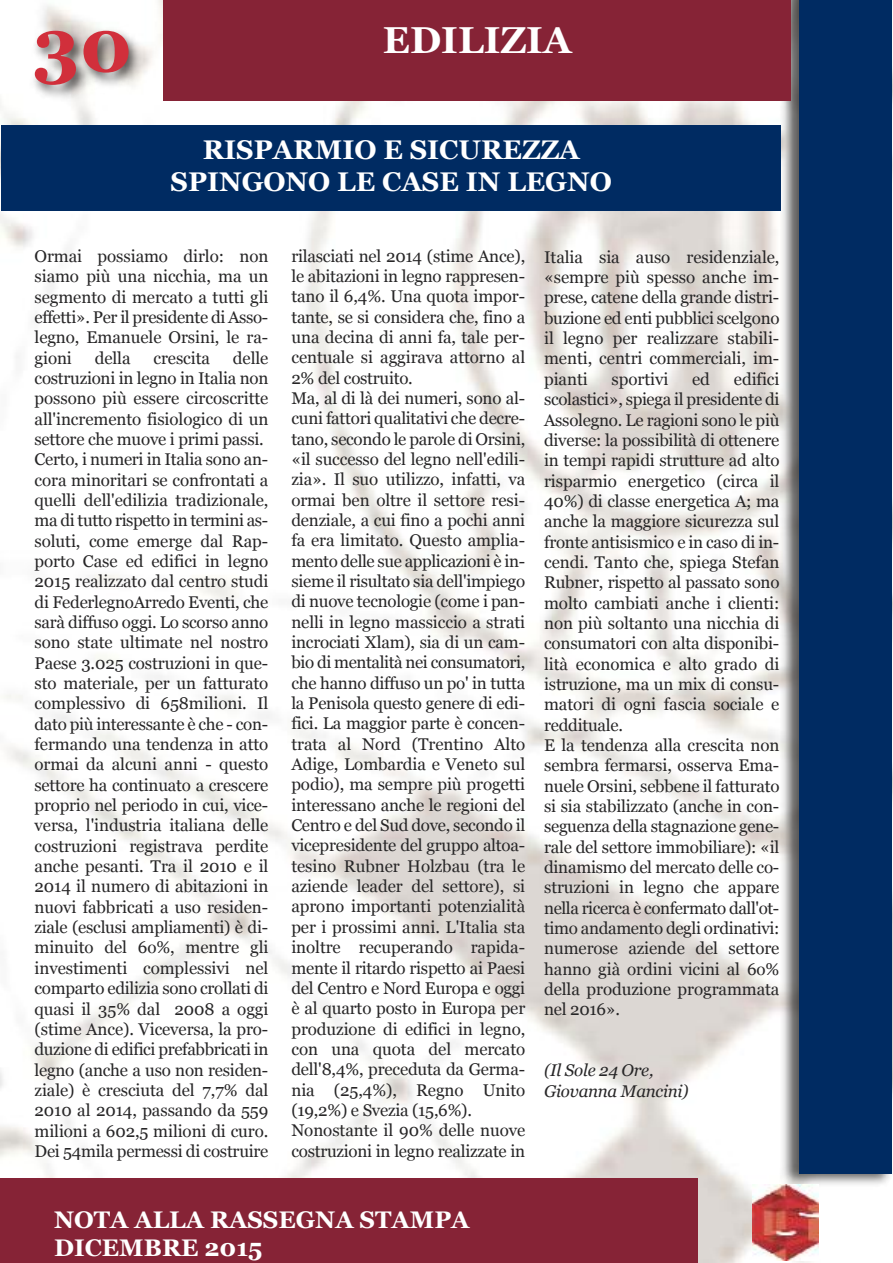
<style>
.page{position:relative;width:893px;height:1263px;background:#fff}
.page>*{position:absolute;margin:0;border:0;box-sizing:border-box;transform-origin:0 0}
.t1{font:700 75px "Georgia";color:#d12f3b}
.t2{font:700 37.5px "Georgia";color:#fff}
.t3{font:700 27px/32.4px "Georgia";color:#fff;text-align:center}
.t4{font:700 24px/28.8px "Georgia";color:#fff}
.t5{font:16.95px/20.4px "Georgia";letter-spacing:-.005em;color:#272627}
.t6{font:italic 16.95px/20.4px "Georgia";letter-spacing:-.015em;color:#272627}
</style>
<div class="page">
<img style="left:0;top:100px;width:819px;height:1163px">
<img style="left:0;top:0;width:188px;height:120px">
<div style="left:0;top:1178px;width:697px;height:85px;background:#862336"></div>
<img style="left:777px;top:0;width:116px;height:1189px">
<div style="left:799px;top:0;width:93px;height:1173px;background:#002b62"></div>
<div style="left:164px;top:0;width:627px;height:100px;background:#862336"></div>
<div style="left:2px;top:125px;width:779px;height:85px;background:#002b62"></div>
<img style="left:752px;top:1184px;width:66px;height:77px">
<h1 class="t1" style="left:33px;top:3px;width:101px">30</h1>
<h2 class="t2" style="left:383px;top:18px;width:190px">EDILIZIA</h2>
<h3 class="t3" style="left:171px;top:133px;width:443px">RISPARMIO E SICUREZZA<br>SPINGONO LE CASE IN LEGNO</h3>
<p class="t5" style="left:35px;top:246px;width:235px;text-align:justify">Ormai possiamo dirlo: non siamo più una nicchia, ma un segmento di mercato a tutti gli effetti». Per il presidente di Asso&shy;legno, Emanuele Orsini, le ra&shy;gioni</p>
<p class="t5" style="left:35px;top:347px;width:235px;text-indent:198px">delle costruzioni in legno in Italia non possono più essere circoscritte all'incremento fisiologico di un settore che muove i primi passi.<br>Certo, i numeri in Italia sono an&shy;cora minoritari se confrontati a quelli dell'edilizia tradizionale, ma di tutto rispetto in termini as&shy;soluti, come emerge dal Rap&shy;porto Case ed edifici in legno<br>2015 realizzato dal centro studi di FederlegnoArredo Eventi, che sarà diffuso oggi. Lo scorso anno sono state ultimate nel nostro<br>Paese 3.025 costruzioni in que&shy;sto materiale, per un fatturato complessivo di 658milioni. Il dato più interessante è che - con&shy;fermando una tendenza in atto ormai da alcuni anni - questo settore ha continuato a crescere proprio nel periodo in cui, vice&shy;versa, l'industria italiana delle costruzioni registrava perdite anche pesanti. Tra il 2010 e il<br>2014 il numero di abitazioni in nuovi fabbricati a uso residen&shy;ziale (esclusi ampliamenti) è di&shy;minuito del 6o%, mentre gli investimenti complessivi nel comparto edilizia sono crollati di quasi il 35% dal 2008 a oggi (stime Ance). Viceversa, la pro&shy;duzione di edifici prefabbricati in legno (anche a uso non residen&shy;ziale) è cresciuta del 7,7% dal<br>2010 al 2014, passando da 559 milioni a 602,5 milioni di curo.<br>Dei 54mila permessi di costruire</p>
<p class="t5" style="left:95px;top:347px;width:37px">della</p>
<p class="t5" style="left:153px;top:347px;width:58px">crescita</p>
<p class="t5" style="left:291px;top:245px;width:235px">rilasciati nel 2014 (stime Ance), le abitazioni in legno rappresen&shy;tano il 6,4%. Una quota impor&shy;tante, se si considera che, fino a una decina di anni fa, tale per&shy;centuale si aggirava attorno al<br>2% del costruito.<br>Ma, al di là dei numeri, sono al&shy;cuni fattori qualitativi che decre&shy;tano, secondo le parole di Orsini, «il successo del legno nell'edili&shy;zia». Il suo utilizzo, infatti, va ormai ben oltre il settore resi&shy;denziale, a cui fino a pochi anni fa era limitato. Questo amplia&shy;mento delle sue applicazioni è in&shy;sieme il risultato sia dell'impiego di nuove tecnologie (come i pan&shy;nelli in legno massiccio a strati incrociati Xlam), sia di un cam&shy;bio di mentalità nei consumatori, che hanno diffuso un po' in tutta la Penisola questo genere di edi&shy;fici. La maggior parte è concen&shy;trata al Nord (Trentino Alto<br>Adige, Lombardia e Veneto sul podio), ma sempre più progetti interessano anche le regioni del<br>Centro e del Sud dove, secondo il vicepresidente del gruppo altoa&shy;tesino Rubner Holzbau (tra le aziende leader del settore), si aprono importanti potenzialità per i prossimi anni. L'Italia sta inoltre recuperando rapida&shy;mente il ritardo rispetto ai Paesi del Centro e Nord Europa e oggi è al quarto posto in Europa per produzione di edifici in legno, con una quota del mercato dell'8,4%, preceduta da Germa&shy;nia (25,4%), Regno Unito (19,2%) e Svezia (15,6%).<br>Nonostante il 90% delle nuove costruzioni in legno realizzate in</p>
<p class="t5" style="left:544px;top:247px;width:237px;text-align:justify">Italia sia auso residenziale, «sempre più spesso anche im&shy;prese, catene della grande distri&shy;buzione ed enti pubblici scelgono il legno per realizzare stabili&shy;menti, centri commerciali, im&shy;pianti</p>
<p class="t5" style="left:544px;top:369px;width:237px;text-indent:190px">edifici scolastici», spiega il presidente di<br>Assolegno. Le ragioni sono le più diverse: la possibilità di ottenere in tempi rapidi strutture ad alto risparmio energetico (circa il<br>40%) di classe energetica A; ma anche la maggiore sicurezza sul fronte antisismico e in caso di in&shy;cendi. Tanto che, spiega Stefan<br>Rubner, rispetto al passato sono molto cambiati anche i clienti: non più soltanto una nicchia di consumatori con alta disponibi&shy;lità economica e alto grado di istruzione, ma un mix di consu&shy;matori di ogni fascia sociale e reddituale.<br>E la tendenza alla crescita non sembra fermarsi, osserva Ema&shy;nuele Orsini, sebbene il fatturato si sia stabilizzato (anche in con&shy;seguenza della stagnazione gene&shy;rale del settore immobiliare): «il dinamismo del mercato delle co&shy;struzioni in legno che appare nella ricerca è confermato dall'ot&shy;timo andamento degli ordinativi: numerose aziende del settore hanno già ordini vicini al 6o% della produzione programmata nel 2016».</p>
<p class="t5" style="left:612px;top:369px;width:58px">sportivi</p>
<p class="t5" style="left:692px;top:369px;width:19px">ed</p>
<p class="t6" style="left:544px;top:1060px;width:146px">(Il Sole 24 Ore,<br>Giovanna Mancini)</p>
<h3 class="t4" style="left:54px;top:1205px;width:417px">NOTA ALLA RASSEGNA STAMPA<br>DICEMBRE 2015</h3>
</div>
